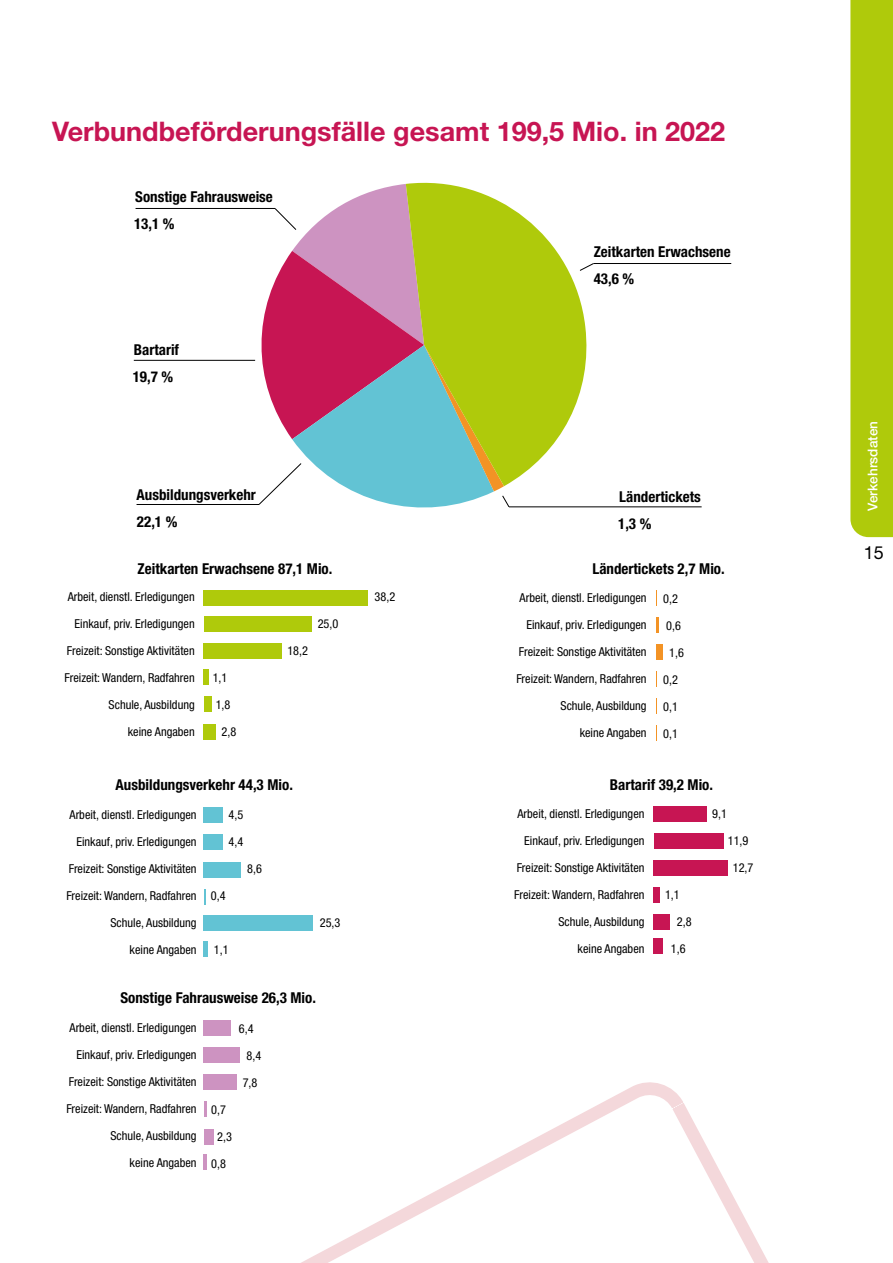
<style>
.page{position:relative;width:893px;height:1263px;background:#fff}
.page>*{position:absolute;margin:0;border:0;box-sizing:border-box;transform-origin:0 0}
.t1{font:700 27px "Helvetica Neue LT Std";color:#c71553}
.t2{font:18px "Helvetica Neue LT Std";color:#000}
.t3{font:700 condensed 15px/27px "Helvetica Neue LT Std";color:#000}
.t4{font:500 13.5px "Helvetica Neue LT Std";color:#fff}
.t5{font:condensed 12.3px/27px "Helvetica Neue LT Std";color:#000;text-align:right}
</style>
<div class="page">
<svg style="left:203px;top:1077px;width:566px;height:186px"></svg>
<div style="left:850px;top:0;width:43px;height:537px;background:#afca0b"></div>
<hr style="left:593px;top:263px;width:138px;height:1px;background:#000">
<hr style="left:136px;top:208px;width:139px;height:1px;background:#000">
<hr style="left:134px;top:360px;width:121px;height:1px;background:#000">
<hr style="left:137px;top:504px;width:122px;height:1px;background:#000">
<hr style="left:509px;top:506px;width:193px;height:1px;background:#000">
<div style="left:204px;top:590px;width:164px;height:16px;background:#afca0b"></div>
<div style="left:204px;top:616px;width:107px;height:16px;background:#afca0b"></div>
<div style="left:204px;top:643px;width:78px;height:16px;background:#afca0b"></div>
<div style="left:204px;top:669px;width:5px;height:16px;background:#afca0b"></div>
<div style="left:204px;top:696px;width:8px;height:16px;background:#afca0b"></div>
<div style="left:204px;top:724px;width:12px;height:16px;background:#afca0b"></div>
<div style="left:204px;top:807px;width:19px;height:15px;background:#62c3d4"></div>
<div style="left:204px;top:834px;width:19px;height:16px;background:#62c3d4"></div>
<div style="left:204px;top:862px;width:37px;height:15px;background:#62c3d4"></div>
<svg style="left:204px;top:889px;width:2px;height:16px"></svg>
<div style="left:204px;top:915px;width:109px;height:16px;background:#62c3d4"></div>
<hr style="left:204px;top:941px;width:4px;height:15px;background:#62c3d4">
<svg style="left:656px;top:590px;width:1px;height:16px"></svg>
<hr style="left:656px;top:617px;width:3px;height:16px;background:#f39325">
<div style="left:656px;top:644px;width:7px;height:16px;background:#f39325"></div>
<svg style="left:656px;top:671px;width:1px;height:16px"></svg>
<svg style="left:656px;top:698px;width:1px;height:16px"></svg>
<svg style="left:656px;top:725px;width:1px;height:15px"></svg>
<div style="left:654px;top:806px;width:53px;height:16px;background:#c71553"></div>
<div style="left:654px;top:833px;width:69px;height:16px;background:#c71553"></div>
<div style="left:654px;top:860px;width:74px;height:15px;background:#c71553"></div>
<div style="left:654px;top:887px;width:6px;height:15px;background:#c71553"></div>
<div style="left:654px;top:914px;width:16px;height:15px;background:#c71553"></div>
<div style="left:654px;top:938px;width:9px;height:16px;background:#c71553"></div>
<div style="left:204px;top:1020px;width:27px;height:15px;background:#cd93c1"></div>
<div style="left:204px;top:1047px;width:36px;height:16px;background:#cd93c1"></div>
<div style="left:204px;top:1074px;width:33px;height:16px;background:#cd93c1"></div>
<svg style="left:204px;top:1101px;width:2px;height:16px"></svg>
<div style="left:204px;top:1129px;width:9px;height:16px;background:#cd93c1"></div>
<hr style="left:204px;top:1154px;width:3px;height:16px;background:#cd93c1">
<svg style="left:251px;top:184px;width:259px;height:324px"></svg>
<svg style="left:406px;top:182px;width:187px;height:304px;fill:#afca0b"></svg>
<h1 class="t1" style="left:52px;top:114px;width:674px">Verbundbeförderungsfälle gesamt 199,5 Mio. in 2022</h1>
<p class="t3" style="left:134px;top:183px;width:140px">Sonstige Fahrausweise<br>13,1 %</p>
<p class="t3" style="left:133px;top:336px;width:48px">Bartarif<br>19,7 %</p>
<p class="t3" style="left:137px;top:481px;width:121px">Ausbildungsverkehr<br>22,1 %</p>
<p class="t3" style="left:138px;top:554px;width:196px">Zeitkarten Erwachsene 87,1 Mio.</p>
<p class="t5" style="left:65px;top:583px;width:132px">Arbeit, dienstl. Erledigungen<br>Einkauf, priv. Erledigungen<br>Freizeit: Sonstige Aktivitäten<br>Freizeit: Wandern, Radfahren<br>Schule, Ausbildung<br>keine Angaben</p>
<p class="t5" style="left:318px;top:610px;width:22px">25,0</p>
<p class="t5" style="left:287px;top:637px;width:22px">18,2</p>
<p class="t5" style="left:213px;top:664px;width:16px">1,1</p>
<p class="t5" style="left:216px;top:691px;width:16px">1,8</p>
<p class="t5" style="left:222px;top:718px;width:16px">2,8</p>
<p class="t3" style="left:116px;top:771px;width:179px">Ausbildungsverkehr 44,3 Mio.</p>
<p class="t5" style="left:66px;top:801px;width:132px">Arbeit, dienstl. Erledigungen<br>Einkauf, priv. Erledigungen<br>Freizeit: Sonstige Aktivitäten<br>Freizeit: Wandern, Radfahren<br>Schule, Ausbildung<br>keine Angaben</p>
<p class="t5" style="left:229px;top:801px;width:16px;text-align:left">4,5<br>4,4</p>
<p class="t5" style="left:247px;top:855px;width:16px">8,6</p>
<p class="t5" style="left:211px;top:882px;width:16px">0,4</p>
<p class="t5" style="left:214px;top:936px;width:16px">1,1</p>
<p class="t5" style="left:320px;top:909px;width:22px">25,3</p>
<p class="t3" style="left:120px;top:984px;width:197px">Sonstige Fahrausweise 26,3 Mio.</p>
<p class="t5" style="left:66px;top:1014px;width:132px">Arbeit, dienstl. Erledigungen<br>Einkauf, priv. Erledigungen<br>Freizeit: Sonstige Aktivitäten<br>Freizeit: Wandern, Radfahren<br>Schule, Ausbildung<br>keine Angaben</p>
<p class="t5" style="left:239px;top:1015px;width:16px">6,4</p>
<p class="t5" style="left:247px;top:1042px;width:16px">8,4</p>
<p class="t5" style="left:243px;top:1069px;width:16px">7,8</p>
<p class="t5" style="left:211px;top:1096px;width:22px;text-align:center">0,7<br>2,3<br>0,8</p>
<p class="t5" style="left:375px;top:583px;width:22px">38,2</p>
<p class="t3" style="left:594px;top:238px;width:138px">Zeitkarten Erwachsene<br>43,6 %</p>
<p class="t3" style="left:618px;top:483px;width:84px">Ländertickets<br>1,3 %</p>
<p class="t3" style="left:592px;top:555px;width:134px">Ländertickets 2,7 Mio.</p>
<p class="t5" style="left:516px;top:584px;width:132px">Arbeit, dienstl. Erledigungen<br>Einkauf, priv. Erledigungen<br>Freizeit: Sonstige Aktivitäten<br>Freizeit: Wandern, Radfahren<br>Schule, Ausbildung<br>keine Angaben</p>
<p class="t5" style="left:663px;top:585px;width:22px;text-align:center">0,2<br>0,6<br>1,6<br>0,2<br>0,1<br>0,1</p>
<p class="t3" style="left:610px;top:770px;width:105px">Bartarif 39,2 Mio.</p>
<p class="t5" style="left:514px;top:800px;width:132px">Arbeit, dienstl. Erledigungen<br>Einkauf, priv. Erledigungen<br>Freizeit: Sonstige Aktivitäten<br>Freizeit: Wandern, Radfahren<br>Schule, Ausbildung<br>keine Angaben</p>
<p class="t5" style="left:712px;top:799px;width:16px">9,1</p>
<p class="t5" style="left:728px;top:826px;width:27px;text-align:center">11,9<br>12,7</p>
<p class="t5" style="left:665px;top:880px;width:16px">1,1</p>
<p class="t5" style="left:677px;top:907px;width:16px">2,8</p>
<p class="t5" style="left:671px;top:934px;width:16px">1,6</p>
<p class="t4" style="left:865px;top:511px;width:91px;rotate:-90deg">Verkehrsdaten</p>
<h2 class="t2" style="left:864px;top:542px;width:22px">15</h2>
</div>
